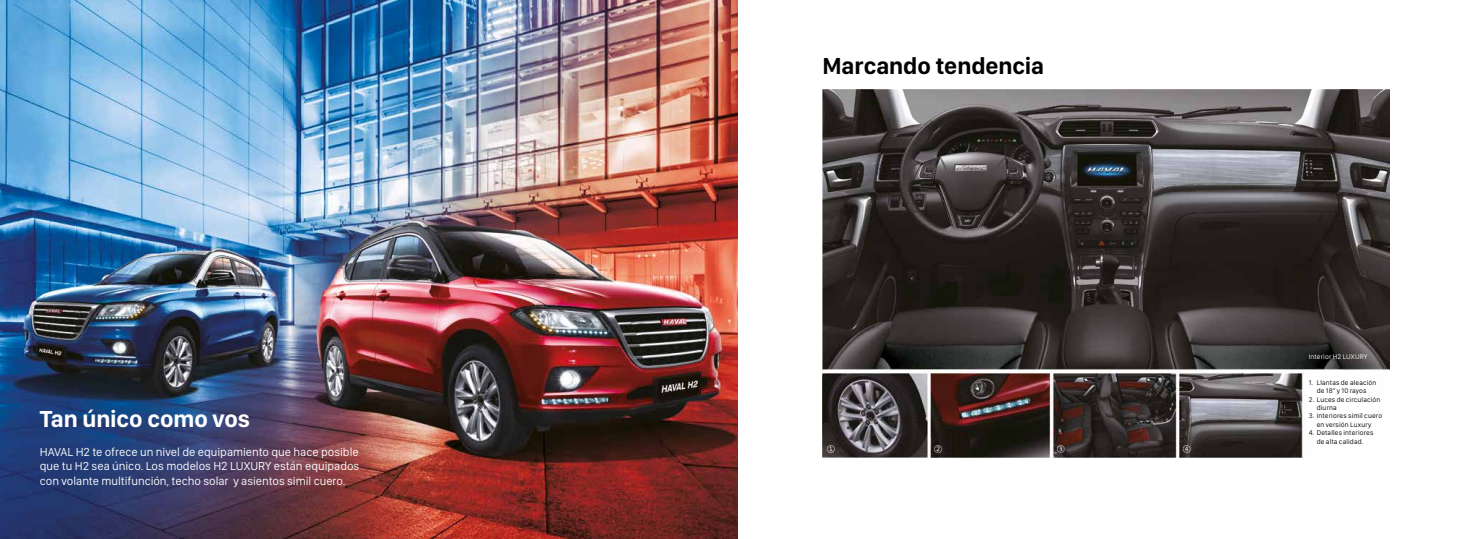
<style>
.page{position:relative;width:1475px;height:539px;background:#fff}
.page>*{position:absolute;margin:0;border:0;box-sizing:border-box;transform-origin:0 0}
.t1{font:700 24px "San Francisco Display";letter-spacing:-.005em;color:#000}
.t2{font:700 24px "San Francisco Display";letter-spacing:-.005em;color:#fff}
.t3{font:12px/14.4px "San Francisco Display";color:#fff;text-align:justify}
.t4{font:7px/8.4px "San Francisco Display";letter-spacing:.025em;color:#000;text-align:center}
.t5{font:7px "San Francisco Display";letter-spacing:.02em;color:#fff}
</style>
<div class="page">
<img style="left:0;top:0;width:737px;height:539px">
<img style="left:822px;top:90px;width:567px;height:367px">
<h1 class="t2" style="left:40px;top:404px;width:212px">Tan único como vos</h1>
<p class="t3" style="left:40px;top:445px;width:321px">HAVAL H2 te ofrece un nivel de equipamiento que hace posible que tu H2 sea único. Los modelos H2 LUXURY están equipados con volante multifunción, techo solar y asientos simil cuero.</p>
<h1 class="t1" style="left:822px;top:51px;width:223px">Marcando tendencia</h1>
<p class="t5" style="left:1308px;top:352px;width:60px">Interior H2 LUXURY</p>
<p class="t4" style="left:1308px;top:379px;width:69px">1. Llantas de aleación de 18” y 10 rayos</p>
<p class="t4" style="left:1316px;top:395px;width:65px;text-align:left;text-indent:-8px">2. Luces de circulación diurna</p>
<p class="t4" style="left:1308px;top:412px;width:75px">3. Interiores simil cuero en versión Luxury</p>
<p class="t4" style="left:1308px;top:429px;width:66px">4. Detalles interiores de alta calidad.</p>
</div>
